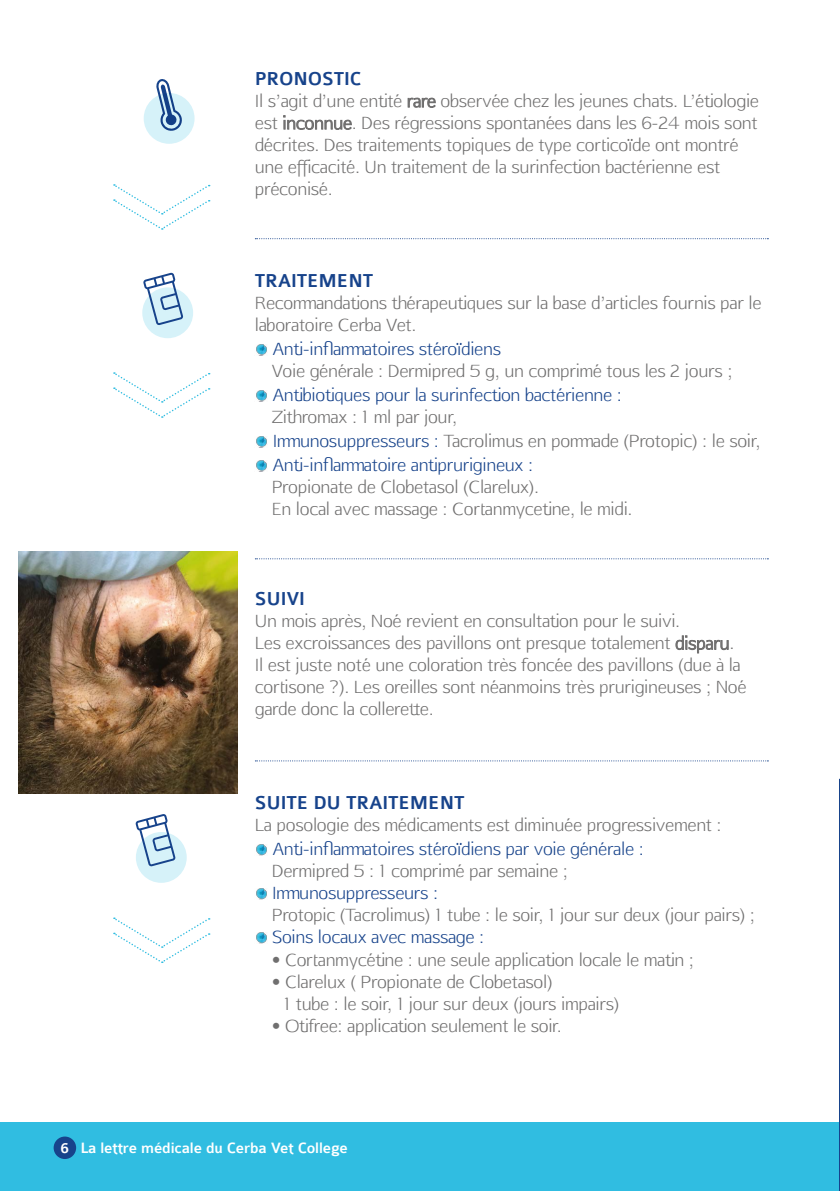
<style>
.page{position:relative;width:840px;height:1191px;background:#fff}
.page>*{position:absolute;margin:0;border:0;box-sizing:border-box;transform-origin:0 0}
.t1{font:500 20px "Colaborate";letter-spacing:-.01em;color:#17438b}
.t2{font:17px/22px "Aftasans";color:#706f6f}
.t3{font:17px "Aftasans";color:#17438b}
.t4{font:500 16px "Colaborate";letter-spacing:-.01em;color:#fff}
.s1{color:#17438b}
</style>
<div class="page">
<div style="left:0;top:1122px;width:839px;height:69px;background:#30bde1"></div>
<svg style="left:407px;top:98px;width:28px;height:10px"></svg>
<svg style="left:283px;top:115px;width:68px;height:15px"></svg>
<svg style="left:255px;top:238px;width:513px;height:1px"></svg>
<svg style="left:256px;top:344px;width:11px;height:11px"></svg>
<svg style="left:256px;top:390px;width:11px;height:11px"></svg>
<svg style="left:256px;top:436px;width:11px;height:11px"></svg>
<svg style="left:256px;top:460px;width:11px;height:11px"></svg>
<svg style="left:255px;top:558px;width:513px;height:1px"></svg>
<svg style="left:675px;top:635px;width:53px;height:18px"></svg>
<svg style="left:255px;top:760px;width:513px;height:1px"></svg>
<svg style="left:256px;top:844px;width:11px;height:11px"></svg>
<svg style="left:256px;top:888px;width:11px;height:11px"></svg>
<svg style="left:256px;top:932px;width:11px;height:11px"></svg>
<img style="left:19px;top:551px;width:219px;height:242px">
<svg style="left:156px;top:79px;width:25px;height:17px"></svg>
<svg style="left:113px;top:184px;width:96px;height:46px"></svg>
<svg style="left:113px;top:372px;width:96px;height:46px"></svg>
<svg style="left:113px;top:917px;width:96px;height:46px"></svg>
<svg style="left:144px;top:93px;width:50px;height:51px;background:#b2d1e4"></svg>
<div style="left:142px;top:287px;width:51px;height:51px;background:#d6f2f9;border-radius:50%"></div>
<div style="left:136px;top:832px;width:51px;height:51px;background:#d6f2f9;border-radius:50%"></div>
<svg style="left:143px;top:272px;width:40px;height:53px"></svg>
<svg style="left:135px;top:814px;width:41px;height:52px"></svg>
<div style="left:54px;top:1136px;width:22px;height:23px;background:#17438b;border-radius:50%"></div>
<p class="t1" style="left:255px;top:68px;width:108px">PRONOSTIC</p>
<p class="t2" style="left:255px;top:90px;width:505px">Il s’agit d’une entité rare observée chez les jeunes chats. L’étiologie est inconnue. Des régressions spontanées dans les 6-24 mois sont décrites. Des traitements topiques de type corticoïde ont montré une efficacité. Un traitement de la surinfection bactérienne est préconisé.</p>
<p class="t1" style="left:255px;top:270px;width:120px">TRAITEMENT</p>
<p class="t2" style="left:255px;top:292px;width:507px">Recommandations thérapeutiques sur la base d’articles fournis par le laboratoire Cerba Vet.</p>
<p class="t3" style="left:273px;top:338px;width:229px">Anti-inflammatoires stéroïdiens</p>
<p class="t2" style="left:272px;top:360px;width:461px">Voie générale : Dermipred 5 g, un comprimé tous les 2 jours ;</p>
<p class="t3" style="left:273px;top:384px;width:350px">Antibiotiques pour la surinfection bactérienne :</p>
<p class="t2" style="left:272px;top:405px;width:489px;line-height:24px">Zithromax : 1 ml par jour,<br><span class="s1">Immunosuppresseurs :</span> Tacrolimus en pommade (Protopic) : le soir,<br><span class="s1">Anti-inflammatoire antiprurigineux :</span></p>
<p class="t2" style="left:272px;top:476px;width:361px">Propionate de Clobetasol (Clarelux).<br>En local avec massage : Cortanmycetine, le midi.</p>
<p class="t1" style="left:255px;top:588px;width:52px">SUIVI</p>
<p class="t2" style="left:255px;top:610px;width:492px">Un mois après, Noé revient en consultation pour le suivi.<br>Les excroissances des pavillons ont presque totalement disparu.<br>Il est juste noté une coloration très foncée des pavillons (due à la cortisone ?). Les oreilles sont néanmoins très prurigineuses ; Noé garde donc la collerette.</p>
<p class="t1" style="left:255px;top:792px;width:211px">SUITE DU TRAITEMENT</p>
<p class="t2" style="left:255px;top:814px;width:468px">La posologie des médicaments est diminuée progressivement :</p>
<p class="t3" style="left:273px;top:838px;width:372px">Anti-inflammatoires stéroïdiens par voie générale :</p>
<p class="t2" style="left:272px;top:860px;width:297px">Dermipred 5 : 1 comprimé par semaine ;</p>
<p class="t3" style="left:272px;top:882px;width:167px">Immunosuppresseurs :</p>
<p class="t2" style="left:272px;top:904px;width:484px">Protopic (Tacrolimus) 1 tube : le soir, 1 jour sur deux (jour pairs) ;</p>
<p class="t3" style="left:272px;top:926px;width:213px">Soins locaux avec massage :</p>
<p class="t2" style="left:272px;top:948px;width:423px">• Cortanmycétine : une seule application locale le matin ;</p>
<p class="t2" style="left:283px;top:970px;width:337px;text-indent:-12px">• Clarelux ( Propionate de Clobetasol)<br>1 tube : le soir, 1 jour sur deux (jours impairs)</p>
<p class="t2" style="left:272px;top:1014px;width:291px">• Otifree: application seulement le soir.</p>
<p class="t4" style="left:60px;top:1139px;width:289px">6 La lettre médicale du Cerba Vet College</p>
</div>
